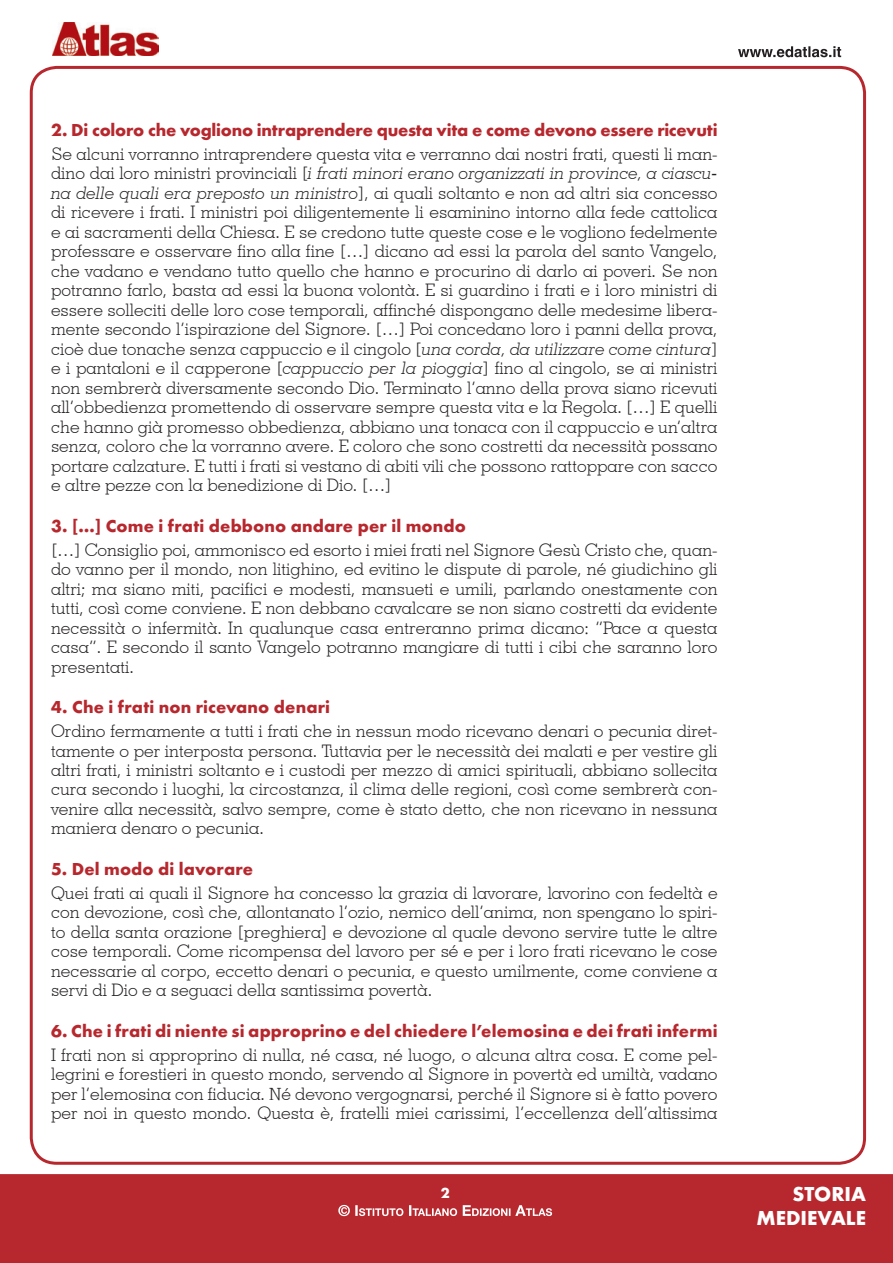
<style>
.page{position:relative;width:893px;height:1263px;background:#fff}
.page>*{position:absolute;margin:0;border:0;box-sizing:border-box;transform-origin:0 0}
.t1{font:700 21px/24px "Futura T";color:#fff;text-align:right}
.t2{font:700 18px "Futura T";letter-spacing:.005em;color:#b7282e}
.t3{font:700 18px "Futura T";letter-spacing:-.015em;color:#b7282e}
.t4{font:300 17.25px/19.5px "Geometric Slab 703 BT";color:#231f20;text-align:justify}
.t5{font:700 15px "Futura T";color:#fff}
.s1{font-style:italic}
</style>
<div class="page">
<div style="left:0;top:1174px;width:893px;height:89px;background:#b7282e;border:2px solid #b7282e"></div>
<svg style="left:338px;top:1205px;width:214px;height:11px"></svg>
<svg style="left:738px;top:46px;width:103px;height:11px"></svg>
<img style="left:52px;top:22px;width:106px;height:34px">
<p class="t3" style="left:51px;top:120px;width:668px">2. Di coloro che vogliono intraprendere questa vita e come devono essere ricevuti</p>
<p class="t4" style="left:51px;top:144px;width:668px">Se alcuni vorranno intraprendere questa vita e verranno dai nostri frati, questi li man&shy;dino dai loro ministri provinciali [<span class="s1">i frati minori erano organizzati in province, a ciascu&shy;na delle quali era preposto un ministro</span>], ai quali soltanto e non ad altri sia concesso di ricevere i frati. I ministri poi diligentemente li esaminino intorno alla fede cattolica e ai sacramenti della Chiesa. E se credono tutte queste cose e le vogliono fedelmente professare e osservare fino alla fine […] dicano ad essi la parola del santo Vangelo, che vadano e vendano tutto quello che hanno e procurino di darlo ai poveri. Se non potranno farlo, basta ad essi la buona volontà. E si guardino i frati e i loro ministri di essere solleciti delle loro cose temporali, affinché dispongano delle medesime libera&shy;mente secondo l’ispirazione del Signore. […] Poi concedano loro i panni della prova, cioè due tonache senza cappuccio e il cingolo [<span class="s1">una corda, da utilizzare come cintura</span>] e i pantaloni e il capperone [<span class="s1">cappuccio per la pioggia</span>] fino al cingolo, se ai ministri non sembrerà diversamente secondo Dio. Terminato l’anno della prova siano ricevuti all’obbedienza promettendo di osservare sempre questa vita e la Regola. […] E quelli che hanno già promesso obbedienza, abbiano una tonaca con il cappuccio e un’altra senza, coloro che la vorranno avere. E coloro che sono costretti da necessità possano portare calzature. E tutti i frati si vestano di abiti vili che possono rattoppare con sacco e altre pezze con la benedizione di Dio. […]</p>
<p class="t2" style="left:51px;top:515px;width:416px">3. […] Come i frati debbono andare per il mondo</p>
<p class="t4" style="left:51px;top:540px;width:668px">[…] Consiglio poi, ammonisco ed esorto i miei frati nel Signore Gesù Cristo che, quan&shy;do vanno per il mondo, non litighino, ed evitino le dispute di parole, né giudichino gli altri; ma siano miti, pacifici e modesti, mansueti e umili, parlando onestamente con tutti, così come conviene. E non debbano cavalcare se non siano costretti da evidente necessità o infermità. In qualunque casa entreranno prima dicano: “Pace a questa casa”. E secondo il santo Vangelo potranno mangiare di tutti i cibi che saranno loro presentati.</p>
<p class="t2" style="left:51px;top:697px;width:280px">4. Che i frati non ricevano denari</p>
<p class="t4" style="left:51px;top:721px;width:668px">Ordino fermamente a tutti i frati che in nessun modo ricevano denari o pecunia diret&shy;tamente o per interposta persona. Tuttavia per le necessità dei malati e per vestire gli altri frati, i ministri soltanto e i custodi per mezzo di amici spirituali, abbiano sollecita cura secondo i luoghi, la circostanza, il clima delle regioni, così come sembrerà con&shy;venire alla necessità, salvo sempre, come è stato detto, che non ricevano in nessuna maniera denaro o pecunia.</p>
<p class="t2" style="left:51px;top:858px;width:204px">5. Del modo di lavorare</p>
<p class="t4" style="left:51px;top:883px;width:668px">Quei frati ai quali il Signore ha concesso la grazia di lavorare, lavorino con fedeltà e con devozione, così che, allontanato l’ozio, nemico dell’anima, non spengano lo spiri&shy;to della santa orazione [preghiera] e devozione al quale devono servire tutte le altre cose temporali. Come ricompensa del lavoro per sé e per i loro frati ricevano le cose necessarie al corpo, eccetto denari o pecunia, e questo umilmente, come conviene a servi di Dio e a seguaci della santissima povertà.</p>
<p class="t2" style="left:51px;top:1020px;width:668px">6. Che i frati di niente si approprino e del chiedere l’elemosina e dei frati infermi</p>
<p class="t4" style="left:51px;top:1044px;width:668px">I frati non si approprino di nulla, né casa, né luogo, o alcuna altra cosa. E come pel&shy;legrini e forestieri in questo mondo, servendo al Signore in povertà ed umiltà, vadano per l’elemosina con fiducia. Né devono vergognarsi, perché il Signore si è fatto povero per noi in questo mondo. Questa è, fratelli miei carissimi, l’eccellenza dell’altissima</p>
<p class="t5" style="left:441px;top:1184px;width:10px">2</p>
<p class="t1" style="left:756px;top:1182px;width:111px">STORIa<br>MEDIEVALE</p>
</div>
